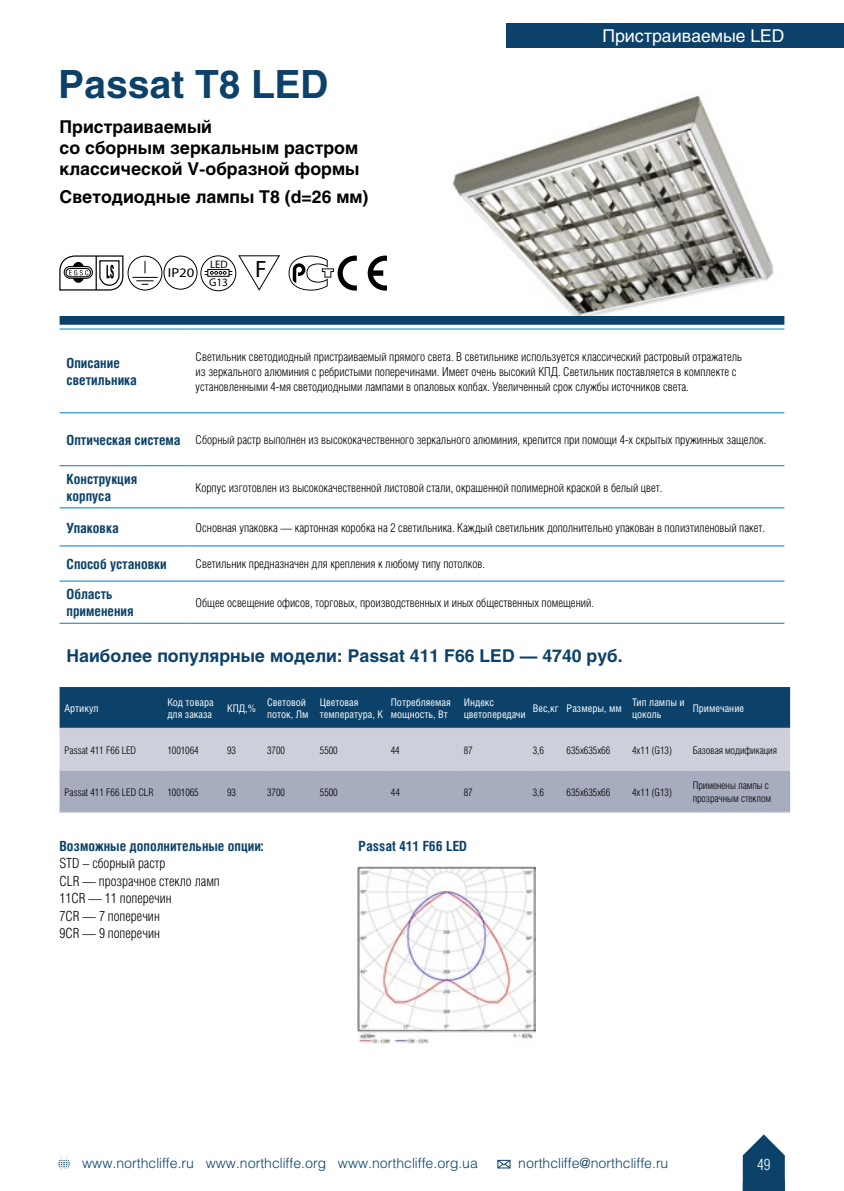
<style>
.page{position:relative;width:844px;height:1191px;background:#fff}
.page>*{position:absolute;margin:0;border:0;box-sizing:border-box;transform-origin:0 0}
.t1{font:700 38.5px "Helios C";color:#0c4269}
.t2{font:700 17.5px/21px "Helios C";color:#000}
.t3{font:700 17.5px "Helios C";color:#0c4269}
.t4{font:17.5px "Helios C";color:#fff}
.t5{font:15.75px "Helios Cond Light C";color:#fff}
.t6{font:700 14px/16.8px "Helios Cond C";color:#0c4269}
.t7{font:14px "Helios Light C";color:#0c4269}
.t8{font:14px/17.5px "Helios Cond Light C";color:#000}
.t9{font:13.12px "Myriad Pro";color:#000;scale:1.13 1}
.t10{font:12.25px/14.7px "Helios Cond Light C";color:#000}
.t11{font:11.2px "Myriad Pro";color:#000}
.t12{font:10.85px "Myriad Pro";color:#000}
.t13{font:10.5px/12.6px "Helios Cond Light C";color:#000}
.t14{font:10.5px/12.6px "Helios Cond C";color:#fff}
.s1{font-family:"Helios Cond C";font-weight:700;font-size:14px;color:#0c4269}
</style>
<div class="page">
<div style="left:506px;top:23px;width:337px;height:24px;background:#0c4269"></div>
<svg style="left:742px;top:1134px;width:42px;height:57px"></svg>
<svg style="left:58px;top:1158px;width:12px;height:12px"></svg>
<svg style="left:497px;top:1159px;width:14px;height:10px"></svg>
<div style="left:497px;top:1159px;width:13px;height:9px;border:1px solid #0c4269"></div>
<svg style="left:60px;top:688px;width:729px;height:124px;background:#8195ac"></svg>
<hr style="left:60px;top:687px;width:107px;height:1px;background:#0c4269">
<hr style="left:167px;top:687px;width:60px;height:1px;background:#0c4269">
<hr style="left:227px;top:687px;width:40px;height:1px;background:#0c4269">
<hr style="left:267px;top:687px;width:53px;height:1px;background:#0c4269">
<hr style="left:320px;top:687px;width:71px;height:1px;background:#0c4269">
<hr style="left:391px;top:687px;width:72px;height:1px;background:#0c4269">
<hr style="left:463px;top:687px;width:69px;height:1px;background:#0c4269">
<hr style="left:532px;top:687px;width:34px;height:1px;background:#0c4269">
<hr style="left:566px;top:687px;width:66px;height:1px;background:#0c4269">
<hr style="left:632px;top:687px;width:60px;height:1px;background:#0c4269">
<hr style="left:692px;top:687px;width:97px;height:1px;background:#0c4269">
<hr style="left:60px;top:728px;width:107px;height:1px;background:#cdcfda">
<hr style="left:167px;top:728px;width:60px;height:1px;background:#cdcfda">
<hr style="left:227px;top:728px;width:40px;height:1px;background:#cdcfda">
<hr style="left:267px;top:728px;width:53px;height:1px;background:#cdcfda">
<hr style="left:320px;top:728px;width:71px;height:1px;background:#cdcfda">
<hr style="left:391px;top:728px;width:72px;height:1px;background:#cdcfda">
<hr style="left:463px;top:728px;width:69px;height:1px;background:#cdcfda">
<hr style="left:532px;top:728px;width:34px;height:1px;background:#cdcfda">
<hr style="left:566px;top:728px;width:66px;height:1px;background:#cdcfda">
<hr style="left:632px;top:728px;width:60px;height:1px;background:#cdcfda">
<hr style="left:692px;top:728px;width:97px;height:1px;background:#cdcfda">
<hr style="left:60px;top:770px;width:107px;height:1px;background:#cdcfda">
<hr style="left:60px;top:812px;width:107px;height:1px;background:#cdcfda">
<hr style="left:167px;top:770px;width:60px;height:1px;background:#cdcfda">
<hr style="left:227px;top:770px;width:40px;height:1px;background:#cdcfda">
<hr style="left:267px;top:770px;width:53px;height:1px;background:#cdcfda">
<hr style="left:320px;top:770px;width:71px;height:1px;background:#cdcfda">
<hr style="left:391px;top:770px;width:72px;height:1px;background:#cdcfda">
<hr style="left:463px;top:770px;width:69px;height:1px;background:#cdcfda">
<hr style="left:532px;top:770px;width:34px;height:1px;background:#cdcfda">
<hr style="left:566px;top:770px;width:66px;height:1px;background:#cdcfda">
<hr style="left:632px;top:770px;width:60px;height:1px;background:#cdcfda">
<hr style="left:167px;top:812px;width:60px;height:1px;background:#cdcfda">
<hr style="left:227px;top:812px;width:40px;height:1px;background:#cdcfda">
<hr style="left:267px;top:812px;width:53px;height:1px;background:#cdcfda">
<hr style="left:320px;top:812px;width:71px;height:1px;background:#cdcfda">
<hr style="left:391px;top:812px;width:72px;height:1px;background:#cdcfda">
<hr style="left:463px;top:812px;width:69px;height:1px;background:#cdcfda">
<hr style="left:532px;top:812px;width:34px;height:1px;background:#cdcfda">
<hr style="left:566px;top:812px;width:66px;height:1px;background:#cdcfda">
<hr style="left:632px;top:812px;width:60px;height:1px;background:#cdcfda">
<hr style="left:692px;top:770px;width:97px;height:1px;background:#cdcfda">
<hr style="left:692px;top:812px;width:97px;height:1px;background:#cdcfda">
<hr style="left:60px;top:329px;width:129px;height:1px;background:#007dc5">
<hr style="left:189px;top:329px;width:595px;height:1px;background:#007dc5">
<hr style="left:60px;top:412px;width:129px;height:1px;background:#007dc5">
<hr style="left:189px;top:412px;width:595px;height:1px;background:#007dc5">
<hr style="left:60px;top:465px;width:129px;height:1px;background:#007dc5">
<hr style="left:189px;top:465px;width:595px;height:1px;background:#007dc5">
<hr style="left:60px;top:507px;width:129px;height:1px;background:#007dc5">
<hr style="left:189px;top:507px;width:595px;height:1px;background:#007dc5">
<hr style="left:60px;top:545px;width:129px;height:1px;background:#007dc5">
<hr style="left:189px;top:545px;width:595px;height:1px;background:#007dc5">
<hr style="left:60px;top:581px;width:129px;height:1px;background:#007dc5">
<hr style="left:189px;top:581px;width:595px;height:1px;background:#007dc5">
<hr style="left:60px;top:623px;width:129px;height:1px;background:#007dc5">
<hr style="left:189px;top:623px;width:595px;height:1px;background:#007dc5">
<img style="left:357px;top:866px;width:179px;height:178px">
<img style="left:453px;top:95px;width:321px;height:221px">
<div style="left:60px;top:316px;width:724px;height:9px;background:#0c4269"></div>
<svg style="left:60px;top:256px;width:64px;height:35px"></svg>
<div style="left:128px;top:256px;width:34px;height:34px;border:1px solid #000;border-radius:50%"></div>
<svg style="left:132px;top:261px;width:26px;height:24px"></svg>
<div style="left:164px;top:256px;width:33px;height:33px;border:1px solid #000;border-radius:50%"></div>
<div style="left:200px;top:256px;width:36px;height:35px;border:1px solid #000;border-radius:50%"></div>
<div style="left:207px;top:269px;width:22px;height:7px;border:1px solid #000"></div>
<svg style="left:204px;top:271px;width:28px;height:4px"></svg>
<svg style="left:238px;top:255px;width:42px;height:36px"></svg>
<svg style="left:288px;top:256px;width:69px;height:34px"></svg>
<svg style="left:367px;top:256px;width:20px;height:34px"></svg>
<h1 class="t1" style="left:58px;top:62px;width:272px">Passat T8 LED</h1>
<h2 class="t2" style="left:60px;top:116px;width:301px">Пристраиваемый<br>со сборным зеркальным растром классической V-образной формы</h2>
<h2 class="t2" style="left:60px;top:186px;width:310px">Cветодиодные лампы T8 (d=26 мм)</h2>
<p class="t9" style="left:168px;top:264px;width:25px">IP20</p>
<p class="t12" style="left:210px;top:257px;width:19px">LED</p>
<p class="t11" style="left:209px;top:275px;width:59px">G13 <sup>F</sup></p>
<h2 class="t4" style="left:602px;top:25px;width:183px">Пристраиваемые LED</h2>
<p class="t6" style="left:67px;top:354px;width:72px">Описание светильника</p>
<p class="t10" style="left:196px;top:349px;width:548px">Светильник светодиодный пристраиваемый прямого света. В светильнике используется классический растровый отражатель из зеркального алюминия с ребристыми поперечинами. Имеет очень высокий КПД. Светильник поставляется в комплекте с установленными 4-мя светодиодными лампами в опаловых колбах. Увеличенный срок службы источников света.</p>
<p class="t10" style="left:67px;top:432px;width:701px"><span class="s1">Оптическая система</span> Сборный растр выполнен из высококачественного зеркального алюминия, крепится при помощи 4-х скрытых пружинных защелок.</p>
<p class="t6" style="left:67px;top:470px;width:72px">Конструкция корпуса</p>
<p class="t10" style="left:196px;top:480px;width:468px">Корпус изготовлен из высококачественной листовой стали, окрашенной полимерной краской в белый цвет.</p>
<p class="t6" style="left:67px;top:519px;width:54px">Упаковка</p>
<p class="t10" style="left:196px;top:520px;width:571px">Основная упаковка — картонная коробка на 2 светильника. Каждый светильник дополнительно упакован в полиэтиленовый пакет.</p>
<p class="t6" style="left:67px;top:555px;width:102px">Способ установки</p>
<p class="t10" style="left:196px;top:557px;width:291px">Светильник предназначен для крепления к любому типу потолков.</p>
<p class="t6" style="left:67px;top:585px;width:69px">Область применения</p>
<p class="t10" style="left:196px;top:595px;width:400px">Общее освещение офисов, торговых, производственных и иных общественных помещений.</p>
<h2 class="t3" style="left:67px;top:646px;width:557px">Наиболее популярные модели: Passat 411 F66 LED — 4740 руб.</h2>
<p class="t14" style="left:64px;top:702px;width:35px">Артикул</p>
<p class="t14" style="left:167px;top:695px;width:48px">Код товара для заказа</p>
<p class="t14" style="left:227px;top:702px;width:31px">КПД,%</p>
<p class="t14" style="left:267px;top:695px;width:43px">Световой поток, Лм</p>
<p class="t14" style="left:320px;top:695px;width:65px">Цветовая температура, К</p>
<p class="t14" style="left:391px;top:695px;width:62px">Потребляемая мощность, Вт</p>
<p class="t14" style="left:463px;top:695px;width:63px">Индекс цветопередачи</p>
<p class="t14" style="left:532px;top:702px;width:90px">Вес,кг Размеры, мм</p>
<p class="t14" style="left:632px;top:695px;width:54px">Тип лампы и цоколь</p>
<p class="t14" style="left:692px;top:702px;width:53px">Примечание</p>
<p class="t13" style="left:64px;top:743px;width:73px">Passat 411 F66 LED</p>
<p class="t13" style="left:167px;top:743px;width:33px">1001064</p>
<p class="t13" style="left:227px;top:743px;width:10px">93</p>
<p class="t13" style="left:267px;top:743px;width:19px">3700</p>
<p class="t13" style="left:320px;top:743px;width:19px">5500</p>
<p class="t13" style="left:391px;top:743px;width:10px">44</p>
<p class="t13" style="left:463px;top:743px;width:10px">87</p>
<p class="t13" style="left:532px;top:743px;width:13px">3,6</p>
<p class="t13" style="left:566px;top:743px;width:45px">635x635x66</p>
<p class="t13" style="left:632px;top:743px;width:41px">4x11 (G13)</p>
<p class="t13" style="left:692px;top:743px;width:86px">Базовая модификация</p>
<p class="t13" style="left:65px;top:785px;width:90px">Passat 411 F66 LED CLR</p>
<p class="t13" style="left:167px;top:785px;width:33px">1001065</p>
<p class="t13" style="left:227px;top:785px;width:10px">93</p>
<p class="t13" style="left:267px;top:785px;width:19px">3700</p>
<p class="t13" style="left:320px;top:785px;width:19px">5500</p>
<p class="t13" style="left:391px;top:785px;width:10px">44</p>
<p class="t13" style="left:463px;top:785px;width:10px">87</p>
<p class="t13" style="left:532px;top:785px;width:13px">3,6</p>
<p class="t13" style="left:566px;top:785px;width:45px">635x635x66</p>
<p class="t13" style="left:632px;top:785px;width:41px">4x11 (G13)</p>
<p class="t13" style="left:692px;top:779px;width:80px">Применены лампы с прозрачным стеклом</p>
<p class="t6" style="left:60px;top:837px;width:205px">Возможные дополнительные опции:</p>
<p class="t8" style="left:60px;top:854px;width:162px">STD – сборный растр<br>CLR — прозрачное стекло ламп<br>11CR — 11 поперечин<br>7CR — 7 поперечин<br>9CR — 9 поперечин</p>
<p class="t6" style="left:358px;top:837px;width:110px">Passat 411 F66 LED</p>
<p class="t7" style="left:82px;top:1155px;width:397px">www.northcliffe.ru www.northcliffe.org www.northcliffe.org.ua</p>
<p class="t7" style="left:518px;top:1155px;width:152px">northcliffe@northcliffe.ru</p>
<p class="t5" style="left:756px;top:1155px;width:15px">49</p>
</div>
